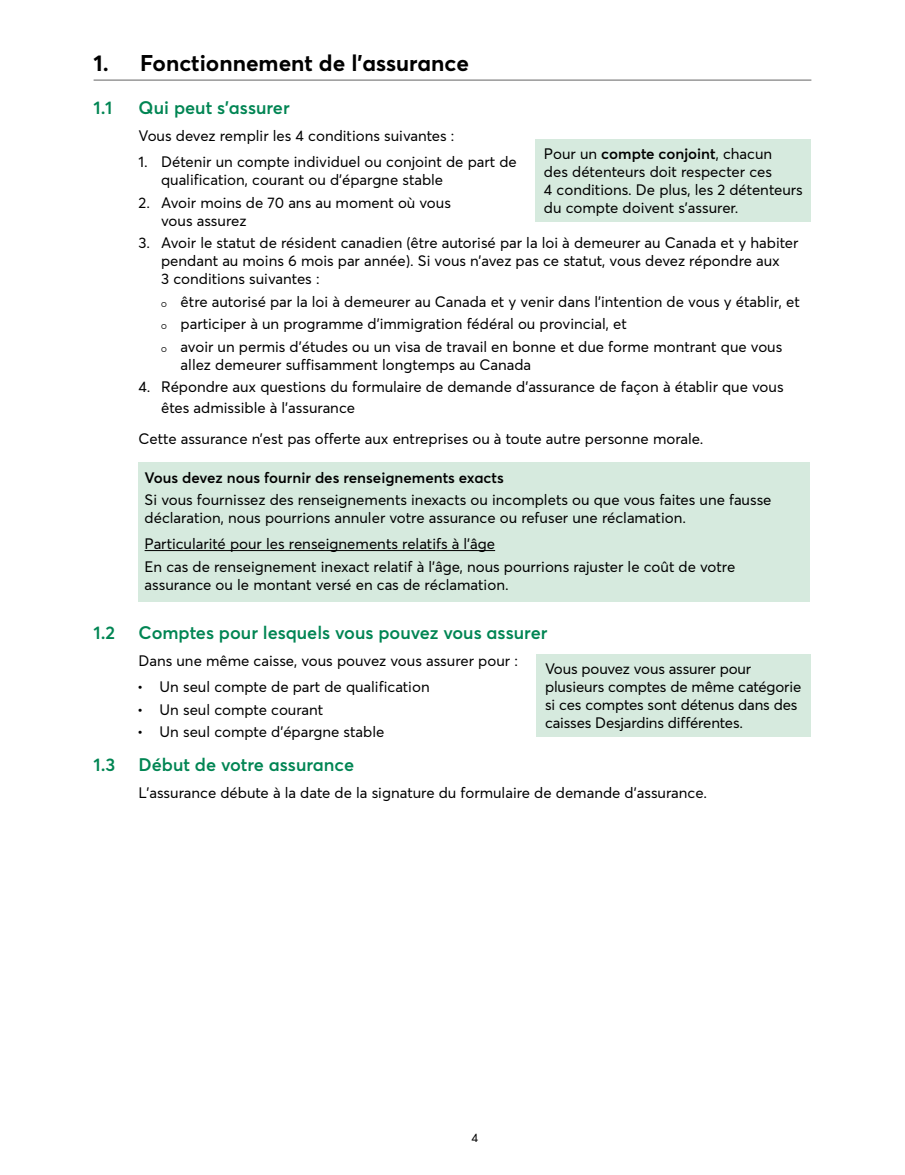
<style>
.page{position:relative;width:905px;height:1175px;background:#fff}
.page>*{position:absolute;margin:0;border:0;box-sizing:border-box;transform-origin:0 0}
.t1{font:700 22.5px "Averta";color:#000}
.t2{font:600 18px "Averta";color:#008553}
.t3{font:15px/18px "Averta";color:#000}
.t4{font:600 15px "Averta";color:#000}
.t5{font:12px "Averta";color:#000}
.s1{font-size:9px}
.s2{font-weight:600}
</style>
<div class="page">
<hr style="left:94px;top:80px;width:717px;height:1px;background:#646363">
<div style="left:139px;top:462px;width:670px;height:140px;background:#d6eade"></div>
<hr style="left:145px;top:550px;width:350px;height:1px;background:#000">
<div style="left:535px;top:139px;width:276px;height:82px;background:#d6eade"></div>
<div style="left:536px;top:654px;width:275px;height:83px;background:#d6eade"></div>
<h1 class="t1" style="left:94px;top:49px;width:377px">1. Fonctionnement de l’assurance</h1>
<p class="t2" style="left:94px;top:97px;width:20px">1.1</p>
<p class="t2" style="left:139px;top:97px;width:153px">Qui peut s’assurer</p>
<p class="t3" style="left:139px;top:126px;width:317px">Vous devez remplir les 4 conditions suivantes :</p>
<p class="t3" style="left:161px;top:153px;width:357px;text-indent:-22px">1. Détenir un compte individuel ou conjoint de part de qualification, courant ou d’épargne stable</p>
<p class="t3" style="left:161px;top:193px;width:291px;text-indent:-22px">2. Avoir moins de 70 ans au moment où vous vous assurez</p>
<p class="t3" style="left:161px;top:234px;width:638px;text-indent:-22px">3. Avoir le statut de résident canadien (être autorisé par la loi à demeurer au Canada et y habiter pendant au moins 6 mois par année). Si vous n’avez pas ce statut, vous devez répondre aux<br>3 conditions suivantes :</p>
<p class="t3" style="left:161px;top:292px;width:640px"><span class="s1">○</span> être autorisé par la loi à demeurer au Canada et y venir dans l’intention de vous y établir, et</p>
<p class="t3" style="left:161px;top:315px;width:467px"><span class="s1">○</span> participer à un programme d’immigration fédéral ou provincial, et</p>
<p class="t3" style="left:181px;top:337px;width:603px;text-indent:-20px"><span class="s1">○</span> avoir un permis d’études ou un visa de travail en bonne et due forme montrant que vous allez demeurer suffisamment longtemps au Canada</p>
<p class="t3" style="left:161px;top:376px;width:624px;line-height:21px;text-indent:-22px">4. Répondre aux questions du formulaire de demande d’assurance de façon à établir que vous êtes admissible à l’assurance</p>
<p class="t3" style="left:139px;top:429px;width:566px">Cette assurance n’est pas offerte aux entreprises ou à toute autre personne morale.</p>
<p class="t4" style="left:145px;top:468px;width:361px">Vous devez nous fournir des renseignements exacts</p>
<p class="t3" style="left:145px;top:490px;width:628px">Si vous fournissez des renseignements inexacts ou incomplets ou que vous faites une fausse déclaration, nous pourrions annuler votre assurance ou refuser une réclamation.</p>
<p class="t3" style="left:145px;top:533px;width:592px;line-height:22.2px">Particularité pour les renseignements relatifs à l’âge<br>En cas de renseignement inexact relatif à l’âge, nous pourrions rajuster le coût de votre</p>
<p class="t3" style="left:145px;top:575px;width:365px">assurance ou le montant versé en cas de réclamation.</p>
<p class="t2" style="left:94px;top:621px;width:23px">1.2</p>
<p class="t2" style="left:139px;top:621px;width:410px">Comptes pour lesquels vous pouvez vous assurer</p>
<p class="t3" style="left:139px;top:651px;width:381px">Dans une même caisse, vous pouvez vous assurer pour :</p>
<p class="t3" style="left:137px;top:678px;width:294px">• Un seul compte de part de qualification</p>
<p class="t3" style="left:137px;top:700px;width:188px">• Un seul compte courant</p>
<p class="t3" style="left:137px;top:722px;width:249px">• Un seul compte d’épargne stable</p>
<p class="t2" style="left:94px;top:753px;width:23px">1.3</p>
<p class="t2" style="left:139px;top:753px;width:217px">Début de votre assurance</p>
<p class="t3" style="left:139px;top:783px;width:570px">L’assurance débute à la date de la signature du formulaire de demande d’assurance.</p>
<p class="t3" style="left:544px;top:144px;width:260px">Pour un <span class="s2">compte conjoint</span>, chacun<br>des détenteurs doit respecter ces<br>4 conditions. De plus, les 2 détenteurs du compte doivent s’assurer.</p>
<p class="t3" style="left:545px;top:660px;width:258px">Vous pouvez vous assurer pour plusieurs comptes de même catégorie si ces comptes sont détenus dans des caisses Desjardins différentes.</p>
<p class="t5" style="left:471px;top:1130px;width:8px">4</p>
</div>
